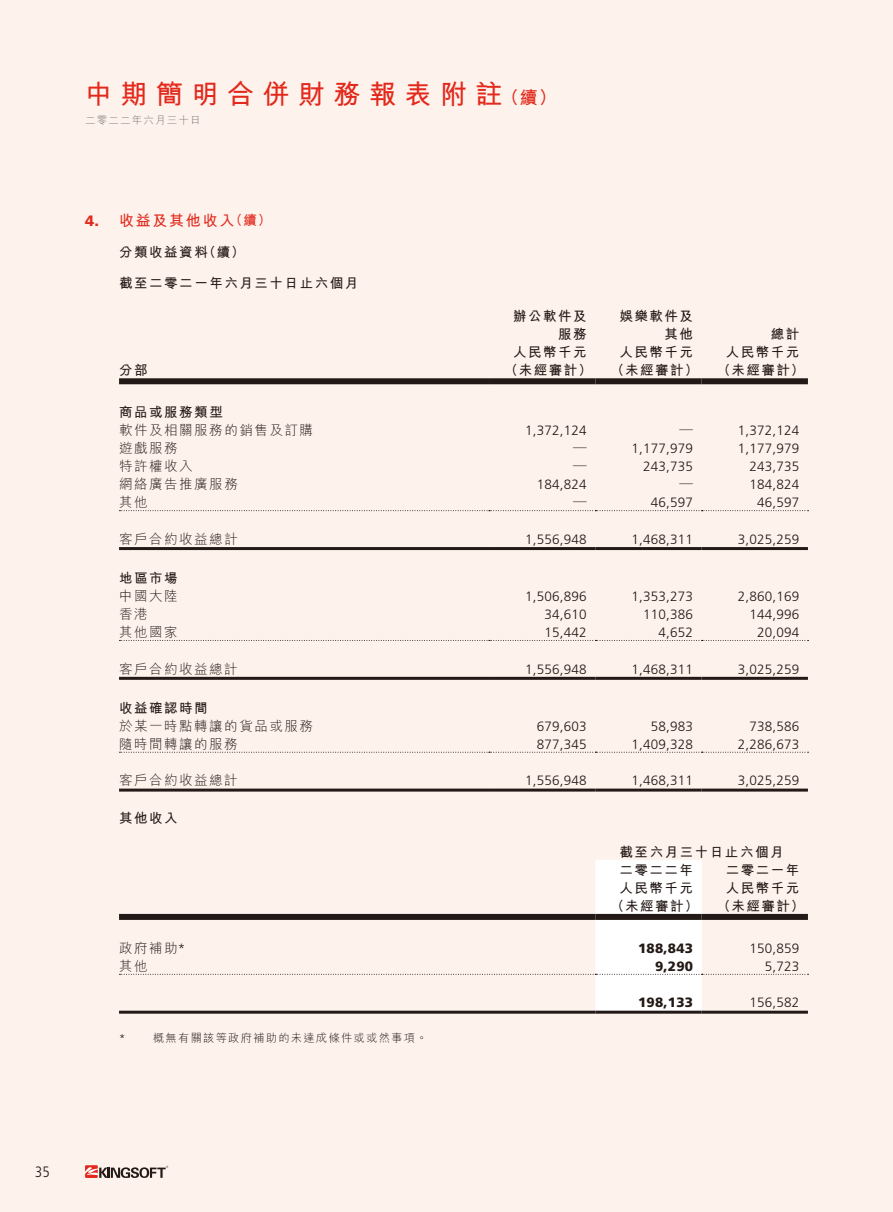
<style>
.page{position:relative;width:893px;height:1212px;background:#fff}
.page>*{position:absolute;margin:0;border:0;box-sizing:border-box;transform-origin:0 0}
.t1{font:700 27px "M Hei HK";letter-spacing:.315em;color:#e2291c}
.t2{font:700 18px "M Hei HK";color:#e2291c}
.t3{font:700 15px "M Hei HK";letter-spacing:.115em;color:#e2291c}
.t4{font:300 condensed 15px "Frutiger";color:#231916}
.t5{font:900 15px "Frutiger";color:#e2291c}
.t6{font:300 13.5px "Frutiger";letter-spacing:.015em;color:#231916}
.t7{font:700 13.5px/18px "M Hei HK";letter-spacing:.115em;color:#231916;text-align:right}
.t8{font:300 13.5px "M Hei HK";letter-spacing:.115em;color:#231916}
.t9{font:900 13.5px "Frutiger";letter-spacing:.015em;color:#231916}
.t10{font:700 13.5px "M Hei HK";color:#e2291c}
.t11{font:300 11.25px "M Hei HK";letter-spacing:.115em;color:#231916}
.t12{font:300 11.25px "Frutiger";color:#231916}
.t13{font:300 10.5px "M Hei HK";letter-spacing:.115em;color:#727272}
.s1{font-family:"Frutiger"}
</style>
<div class="page">
<div style="left:0;top:0;width:892px;height:1212px;background:#fef2ec"></div>
<svg style="left:85px;top:1165px;width:83px;height:13px"></svg>
<div style="left:119px;top:378px;width:370px;height:6px;background:#231916"></div>
<div style="left:489px;top:378px;width:106px;height:6px;background:#231916"></div>
<div style="left:595px;top:378px;width:107px;height:6px;background:#231916"></div>
<div style="left:702px;top:378px;width:106px;height:6px;background:#231916"></div>
<svg style="left:119px;top:510px;width:689px;height:1px"></svg>
<hr style="left:119px;top:547px;width:370px;height:3px;background:#231916">
<hr style="left:489px;top:547px;width:106px;height:3px;background:#231916">
<hr style="left:595px;top:547px;width:107px;height:3px;background:#231916">
<hr style="left:702px;top:547px;width:106px;height:3px;background:#231916">
<svg style="left:119px;top:640px;width:689px;height:1px"></svg>
<hr style="left:119px;top:677px;width:370px;height:3px;background:#231916">
<hr style="left:489px;top:677px;width:106px;height:3px;background:#231916">
<hr style="left:595px;top:677px;width:107px;height:3px;background:#231916">
<hr style="left:702px;top:677px;width:106px;height:3px;background:#231916">
<svg style="left:119px;top:752px;width:689px;height:1px"></svg>
<hr style="left:119px;top:788px;width:370px;height:3px;background:#231916">
<hr style="left:489px;top:788px;width:106px;height:3px;background:#231916">
<hr style="left:595px;top:788px;width:107px;height:3px;background:#231916">
<hr style="left:702px;top:788px;width:106px;height:3px;background:#231916">
<svg style="left:119px;top:860px;width:689px;height:151px"></svg>
<hr style="left:119px;top:1011px;width:476px;height:3px;background:#231916">
<hr style="left:595px;top:1011px;width:107px;height:3px;background:#231916">
<hr style="left:702px;top:1011px;width:106px;height:3px;background:#231916">
<h1 class="t1" style="left:85px;top:75px;width:419px">中期簡明合併財務報表附註</h1>
<p class="t13" style="left:85px;top:113px;width:117px">二零二二年六月三十日</p>
<h2 class="t2" style="left:501px;top:84px;width:57px">（續(</h2>
<p class="t5" style="left:85px;top:212px;width:15px">4.</p>
<p class="t3" style="left:119px;top:210px;width:117px">收益及其他收入</p>
<p class="t10" style="left:229px;top:211px;width:44px">（續(</p>
<p class="t7" style="left:119px;top:242px;width:90px">分類收益資料</p>
<p class="t7" style="left:119px;top:273px;width:241px">截至二零二一年六月三十日止六個月</p>
<p class="t7" style="left:203px;top:242px;width:44px">（續(</p>
<p class="t7" style="left:119px;top:360px;width:30px">分部</p>
<p class="t7" style="left:119px;top:402px;width:105px">商品或服務類型</p>
<p class="t8" style="left:119px;top:421px;width:195px">軟件及相關服務的銷售及訂購</p>
<p class="t8" style="left:119px;top:439px;width:60px">遊戲服務</p>
<p class="t8" style="left:119px;top:457px;width:75px">特許權收入</p>
<p class="t8" style="left:119px;top:475px;width:120px">網絡廣告推廣服務</p>
<p class="t8" style="left:119px;top:493px;width:30px">其他</p>
<p class="t8" style="left:119px;top:529px;width:120px">客戶合約收益總計</p>
<p class="t7" style="left:119px;top:568px;width:60px">地區市場</p>
<p class="t8" style="left:119px;top:586px;width:60px">中國大陸</p>
<p class="t8" style="left:119px;top:604px;width:30px">香港</p>
<p class="t8" style="left:119px;top:622px;width:60px">其他國家</p>
<p class="t8" style="left:119px;top:659px;width:120px">客戶合約收益總計</p>
<p class="t7" style="left:119px;top:697px;width:90px">收益確認時間</p>
<p class="t8" style="left:119px;top:716px;width:195px">於某一時點轉讓的貨品或服務</p>
<p class="t8" style="left:119px;top:734px;width:120px">隨時間轉讓的服務</p>
<p class="t8" style="left:119px;top:771px;width:120px">客戶合約收益總計</p>
<p class="t7" style="left:119px;top:808px;width:60px">其他收入</p>
<p class="t8" style="left:119px;top:938px;width:68px">政府補助<span class="s1">*</span></p>
<p class="t8" style="left:119px;top:956px;width:30px">其他</p>
<p class="t12" style="left:119px;top:1032px;width:8px">*</p>
<p class="t11" style="left:153px;top:1030px;width:276px">概無有關該等政府補助的未達成條件或或然事項。</p>
<p class="t7" style="left:513px;top:306px;width:75px">辦公軟件及服務</p>
<p class="t7" style="left:619px;top:306px;width:75px">娛樂軟件及</p>
<p class="t7" style="left:665px;top:324px;width:30px">其他</p>
<p class="t7" style="left:771px;top:324px;width:30px">總計</p>
<p class="t7" style="left:513px;top:342px;width:75px">人民幣千元</p>
<p class="t7" style="left:619px;top:342px;width:75px">人民幣千元</p>
<p class="t7" style="left:726px;top:342px;width:75px">人民幣千元</p>
<p class="t7" style="left:504px;top:360px;width:89px">（未經審計）</p>
<p class="t7" style="left:611px;top:360px;width:89px">（未經審計）</p>
<p class="t7" style="left:717px;top:360px;width:89px">（未經審計(</p>
<p class="t6" style="left:525px;top:423px;width:63px">1,372,124</p>
<p class="t8" style="left:680px;top:421px;width:15px">—</p>
<p class="t6" style="left:738px;top:423px;width:63px">1,372,124</p>
<p class="t8" style="left:573px;top:439px;width:15px">—</p>
<p class="t6" style="left:632px;top:441px;width:63px">1,177,979</p>
<p class="t6" style="left:738px;top:441px;width:63px">1,177,979</p>
<p class="t8" style="left:573px;top:457px;width:15px">—</p>
<p class="t6" style="left:643px;top:459px;width:51px">243,735</p>
<p class="t6" style="left:749px;top:459px;width:51px">243,735</p>
<p class="t6" style="left:537px;top:477px;width:51px">184,824</p>
<p class="t8" style="left:680px;top:475px;width:15px">—</p>
<p class="t6" style="left:749px;top:477px;width:51px">184,824</p>
<p class="t8" style="left:573px;top:493px;width:15px">—</p>
<p class="t6" style="left:651px;top:495px;width:44px">46,597</p>
<p class="t6" style="left:757px;top:495px;width:44px">46,597</p>
<p class="t6" style="left:525px;top:531px;width:63px">1,556,948</p>
<p class="t6" style="left:632px;top:531px;width:63px">1,468,311</p>
<p class="t6" style="left:738px;top:531px;width:63px">3,025,259</p>
<p class="t6" style="left:525px;top:588px;width:63px">1,506,896</p>
<p class="t6" style="left:632px;top:588px;width:63px">1,353,273</p>
<p class="t6" style="left:738px;top:588px;width:63px">2,860,169</p>
<p class="t6" style="left:545px;top:606px;width:44px">34,610</p>
<p class="t6" style="left:643px;top:606px;width:51px">110,386</p>
<p class="t6" style="left:749px;top:606px;width:51px">144,996</p>
<p class="t6" style="left:545px;top:624px;width:44px">15,442</p>
<p class="t6" style="left:659px;top:624px;width:36px">4,652</p>
<p class="t6" style="left:757px;top:624px;width:44px">20,094</p>
<p class="t6" style="left:525px;top:661px;width:63px">1,556,948</p>
<p class="t6" style="left:631px;top:661px;width:63px">1,468,311</p>
<p class="t6" style="left:738px;top:661px;width:63px">3,025,259</p>
<p class="t6" style="left:537px;top:718px;width:51px">679,603</p>
<p class="t6" style="left:651px;top:718px;width:44px">58,983</p>
<p class="t6" style="left:749px;top:718px;width:51px">738,586</p>
<p class="t6" style="left:537px;top:736px;width:51px">877,345</p>
<p class="t6" style="left:631px;top:736px;width:63px">1,409,328</p>
<p class="t6" style="left:738px;top:736px;width:63px">2,286,673</p>
<p class="t6" style="left:525px;top:773px;width:63px">1,556,948</p>
<p class="t6" style="left:631px;top:773px;width:63px">1,468,311</p>
<p class="t6" style="left:738px;top:773px;width:63px">3,025,259</p>
<p class="t7" style="left:726px;top:842px;width:75px;text-align:left;text-indent:-106px">截至六月三十日止六個月二零二一年</p>
<p class="t7" style="left:619px;top:860px;width:75px">二零二二年</p>
<p class="t7" style="left:619px;top:878px;width:75px">人民幣千元</p>
<p class="t7" style="left:726px;top:878px;width:75px">人民幣千元</p>
<p class="t7" style="left:611px;top:896px;width:89px">（未經審計）</p>
<p class="t7" style="left:717px;top:896px;width:89px">（未經審計(</p>
<p class="t9" style="left:638px;top:940px;width:56px">188,843</p>
<p class="t6" style="left:749px;top:940px;width:51px">150,859</p>
<p class="t9" style="left:655px;top:958px;width:39px">9,290</p>
<p class="t6" style="left:765px;top:958px;width:36px">5,723</p>
<p class="t9" style="left:638px;top:994px;width:56px">198,133</p>
<p class="t6" style="left:749px;top:995px;width:51px">156,582</p>
<p class="t4" style="left:35px;top:1164px;width:16px">35</p>
</div>
